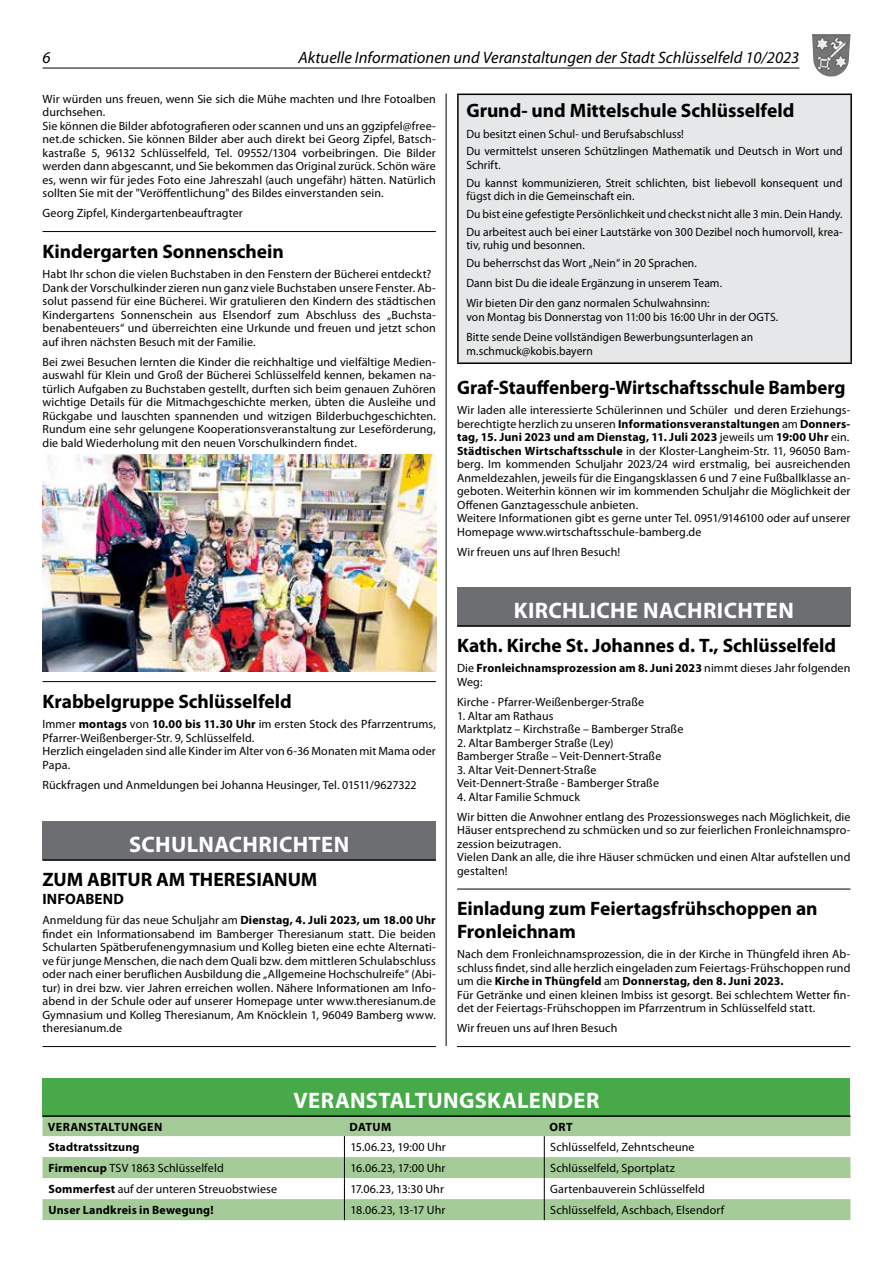
<style>
.page{position:relative;width:893px;height:1263px;background:#fff}
.page>*{position:absolute;margin:0;border:0;box-sizing:border-box;transform-origin:0 0}
.t1{font:700 22.5px "Myriad Pro";letter-spacing:.015em;color:#fff}
.t2{font:700 19.5px/22.5px "Myriad Pro";letter-spacing:-.005em;color:#000}
.t3{font:italic 16.5px "Myriad Pro";color:#000}
.t4{font:700 15px "Myriad Pro";letter-spacing:.01em;color:#000}
.t5{font:12px/13.5px "Myriad Pro";letter-spacing:.01em;color:#000}
.t6{font:12px/17.7px "Myriad Pro";letter-spacing:.01em;color:#000;scale:.96 1}
.t7{font:700 12px/13.5px "Myriad Pro";letter-spacing:.01em;color:#000}
.t8{font:700 12px "Myriad Pro";letter-spacing:.035em;color:#000}
.s1{font-weight:700}
.s2{font-weight:400}
</style>
<div class="page">
<hr style="left:446px;top:94px;width:1px;height:1126px;background:#000">
<div style="left:43px;top:822px;width:393px;height:38px;background:#6d6e71"></div>
<hr style="left:43px;top:859px;width:393px;height:2px;background:#000">
<hr style="left:43px;top:231px;width:393px;height:1px;background:#000">
<hr style="left:43px;top:681px;width:393px;height:1px;background:#000">
<img style="left:43px;top:455px;width:393px;height:217px">
<div style="left:458px;top:94px;width:393px;height:269px;background:#e6e7e8"></div>
<hr style="left:457px;top:94px;width:395px;height:1px;background:#000">
<hr style="left:457px;top:95px;width:2px;height:267px;background:#000">
<hr style="left:850px;top:95px;width:2px;height:267px;background:#000">
<hr style="left:457px;top:362px;width:395px;height:2px;background:#000">
<div style="left:401px;top:1046px;width:91px;height:217px;background:#fff"></div>
<svg style="left:43px;top:1117px;width:807px;height:103px;fill:#a5cc98"></svg>
<svg style="left:344px;top:1136px;width:1px;height:84px"></svg>
<svg style="left:544px;top:1136px;width:1px;height:84px"></svg>
<div style="left:43px;top:1078px;width:807px;height:38px;background:#47a948"></div>
<hr style="left:43px;top:1115px;width:807px;height:2px;background:#000">
<hr style="left:457px;top:889px;width:393px;height:1px;background:#000">
<hr style="left:457px;top:1046px;width:393px;height:1px;background:#000">
<div style="left:457px;top:588px;width:393px;height:38px;background:#6d6e71"></div>
<hr style="left:457px;top:625px;width:393px;height:2px;background:#000">
<hr style="left:43px;top:1046px;width:393px;height:1px;background:#000">
<hr style="left:892px;top:779px;width:1px;height:41px;background:#6d6e71">
<hr style="left:43px;top:68px;width:756px;height:1px;background:#000">
<svg style="left:812px;top:34px;width:1px;height:17px"></svg>
<h3 class="t3" style="left:43px;top:48px;width:10px">6</h3>
<h3 class="t3" style="left:299px;top:48px;width:502px">Aktuelle Informationen und Veranstaltungen der Stadt Schlüsselfeld 10/2023</h3>
<p class="t5" style="left:43px;top:92px;width:395px">Wir würden uns freuen, wenn Sie sich die Mühe machten und Ihre Fotoalben durchsehen.<br>Sie können die Bilder abfotografieren oder scannen und uns an ggzipfel@free&shy;net.de schicken. Sie können Bilder aber auch direkt bei Georg Zipfel, Batsch&shy;kastraße 5, 96132 Schlüsselfeld, Tel. 09552/1304 vorbeibringen. Die Bilder werden dann abgescannt, und Sie bekommen das Original zurück. Schön wäre es, wenn wir für jedes Foto eine Jahreszahl (auch ungefähr) hätten. Natürlich sollten Sie mit der "Veröffentlichung" des Bildes einverstanden sein.</p>
<p class="t5" style="left:43px;top:206px;width:202px">Georg Zipfel, Kindergartenbeauftragter</p>
<h2 class="t2" style="left:43px;top:239px;width:243px">Kindergarten Sonnenschein</h2>
<p class="t5" style="left:43px;top:267px;width:395px">Habt Ihr schon die vielen Buchstaben in den Fenstern der Bücherei entdeckt?<br>Dank der Vorschulkinder zieren nun ganz viele Buchstaben unsere Fenster. Ab&shy;solut passend für eine Bücherei. Wir gratulieren den Kindern des städtischen Kindergartens Sonnenschein aus Elsendorf zum Abschluss des „Buchsta&shy;benabenteuers“ und überreichten eine Urkunde und freuen und jetzt schon auf ihren nächsten Besuch mit der Familie.</p>
<p class="t5" style="left:43px;top:355px;width:395px;text-align:justify">Bei zwei Besuchen lernten die Kinder die reichhaltige und vielfältige Medien&shy;auswahl für Klein und Groß der Bücherei Schlüsselfeld kennen, bekamen na&shy;türlich Aufgaben zu Buchstaben gestellt, durften sich beim genauen Zuhören wichtige Details für die Mitmachgeschichte merken, übten die Ausleihe und Rückgabe und lauschten spannenden und witzigen Bilderbuchgeschichten.<br>Rundum eine sehr gelungene Kooperationsveranstaltung zur Leseförderung, die bald Wiederholung mit den neuen Vorschulkindern findet.</p>
<h2 class="t2" style="left:43px;top:689px;width:251px">Krabbelgruppe Schlüsselfeld</h2>
<p class="t5" style="left:43px;top:717px;width:395px">Immer <span class="s1">montags</span> von <span class="s1">10.00 bis 11.30 Uhr</span> im ersten Stock des Pfarrzentrums, Pfarrer-Weißenberger-Str. 9, Schlüsselfeld.<br>Herzlich eingeladen sind alle Kinder im Alter von 6-36 Monaten mit Mama oder Papa.</p>
<p class="t5" style="left:43px;top:778px;width:376px">Rückfragen und Anmeldungen bei Johanna Heusinger, Tel. 01511/9627322</p>
<h1 class="t1" style="left:129px;top:829px;width:222px">SCHULNACHRICHTEN</h1>
<h2 class="t2" style="left:43px;top:868px;width:276px">ZUM ABITUR AM THERESIANUM</h2>
<p class="t4" style="left:43px;top:889px;width:83px">INFOABEND</p>
<p class="t5" style="left:43px;top:913px;width:395px;text-align:justify">Anmeldung für das neue Schuljahr am <span class="s1">Dienstag, 4. Juli 2023, um 18.00 Uhr </span>findet ein Informationsabend im Bamberger Theresianum statt. Die beiden Schularten Spätberufenengymnasium und Kolleg bieten eine echte Alternati&shy;ve für junge Menschen, die nach dem Quali bzw. dem mittleren Schulabschluss oder nach einer beruflichen Ausbildung die „Allgemeine Hochschulreife“ (Abi&shy;tur) in drei bzw. vier Jahren erreichen wollen. Nähere Informationen am Info&shy;abend in der Schule oder auf unserer Homepage unter www.theresianum.de Gymnasium und Kolleg Theresianum, Am Knöcklein 1, 96049 Bamberg www. theresianum.de</p>
<h2 class="t2" style="left:466px;top:99px;width:330px">Grund- und Mittelschule Schlüsselfeld</h2>
<p class="t6" style="left:466px;top:125px;width:394px">Du besitzt einen Schul- und Berufsabschluss!<br>Du vermittelst unseren Schützlingen Mathematik und Deutsch in Wort und</p>
<p class="t6" style="left:466px;top:156px;width:393px">Schrift.<br>Du kannst kommunizieren, Streit schlichten, bist liebevoll konsequent und</p>
<p class="t6" style="left:466px;top:187px;width:393px">fügst dich in die Gemeinschaft ein.<br>Du bist eine gefestigte Persönlichkeit und checkst nicht alle 3 min. Dein Handy.<br>Du arbeitest auch bei einer Lautstärke von 300 Dezibel noch humorvoll, krea-</p>
<p class="t6" style="left:466px;top:236px;width:242px">tiv, ruhig und besonnen.<br>Du beherrschst das Wort „Nein“ in 20 Sprachen.</p>
<p class="t6" style="left:466px;top:273px;width:268px;line-height:20.2px">Dann bist Du die ideale Ergänzung in unserem Team.<br>Wir bieten Dir den ganz normalen Schulwahnsinn:</p>
<p class="t6" style="left:466px;top:307px;width:326px;line-height:20.2px">von Montag bis Donnerstag von 11:00 bis 16:00 Uhr in der OGTS.<br>Bitte sende Deine vollständigen Bewerbungsunterlagen an</p>
<p class="t6" style="left:466px;top:342px;width:133px">m.schmuck@kobis.bayern</p>
<h2 class="t2" style="left:457px;top:375px;width:390px">Graf-Stauffenberg-Wirtschaftsschule Bamberg</h2>
<p class="t5" style="left:457px;top:403px;width:395px">Wir laden alle interessierte Schülerinnen und Schüler und deren Erziehungs&shy;berechtigte herzlich zu unseren <span class="s1">Informationsveranstaltungen</span> am <span class="s1">Donners&shy;tag, 15. Juni 2023 und am Dienstag, 11. Juli 2023</span> jeweils um <span class="s1">19:00 Uhr</span> ein.<br><span class="s1">Städtischen Wirtschaftsschule</span> in der Kloster-Langheim-Str. 11, 96050 Bam&shy;berg. Im kommenden Schuljahr 2023/24 wird erstmalig, bei ausreichenden Anmeldezahlen, jeweils für die Eingangsklassen 6 und 7 eine Fußballklasse an&shy;geboten. Weiterhin können wir im kommenden Schuljahr die Möglichkeit der Offenen Ganztagesschule anbieten.<br>Weitere Informationen gibt es gerne unter Tel. 0951/9146100 oder auf unserer Homepage www.wirtschaftsschule-bamberg.de</p>
<p class="t5" style="left:457px;top:545px;width:165px">Wir freuen uns auf Ihren Besuch!</p>
<h1 class="t1" style="left:514px;top:595px;width:282px">KIRCHLICHE NACHRICHTEN</h1>
<h2 class="t2" style="left:457px;top:634px;width:381px">Kath. Kirche St. Johannes d. T., Schlüsselfeld</h2>
<p class="t7" style="left:457px;top:661px;width:395px"><span class="s2">Die</span> Fronleichnamsprozession am 8. Juni 2023 <span class="s2">nimmt dieses Jahr folgenden<br>Weg:</span></p>
<p class="t5" style="left:457px;top:695px;width:188px">Kirche - Pfarrer-Weißenberger-Straße</p>
<p class="t5" style="left:457px;top:708px;width:228px">1. Altar am Rathaus<br>Marktplatz – Kirchstraße – Bamberger Straße</p>
<p class="t5" style="left:457px;top:735px;width:206px">2. Altar Bamberger Straße (Ley)<br>Bamberger Straße – Veit-Dennert-Straße</p>
<p class="t5" style="left:457px;top:762px;width:203px">3. Altar Veit-Dennert-Straße<br>Veit-Dennert-Straße - Bamberger Straße</p>
<p class="t5" style="left:457px;top:786px;width:395px;line-height:20.2px">4. Altar Familie Schmuck<br>Wir bitten die Anwohner entlang des Prozessionsweges nach Möglichkeit, die</p>
<p class="t5" style="left:457px;top:823px;width:395px">Häuser entsprechend zu schmücken und so zur feierlichen Fronleichnamspro&shy;zession beizutragen.<br>Vielen Dank an alle, die ihre Häuser schmücken und einen Altar aufstellen und gestalten!</p>
<h2 class="t2" style="left:457px;top:897px;width:362px">Einladung zum Feiertagsfrühschoppen an<br>Fronleichnam</h2>
<p class="t5" style="left:457px;top:947px;width:395px">Nach dem Fronleichnamsprozession, die in der Kirche in Thüngfeld ihren Ab&shy;schluss findet, sind alle herzlich eingeladen zum Feiertags-Frühschoppen rund um die <span class="s1">Kirche in Thüngfeld</span> am <span class="s1">Donnerstag, den 8. Juni 2023.<br></span>Für Getränke und einen kleinen Imbiss ist gesorgt. Bei schlechtem Wetter fin&shy;det der Feiertags-Frühschoppen im Pfarrzentrum in Schlüsselfeld statt.</p>
<p class="t5" style="left:457px;top:1021px;width:162px">Wir freuen uns auf Ihren Besuch</p>
<h1 class="t1" style="left:294px;top:1085px;width:307px">VERANSTALTUNGSKALENDER</h1>
<p class="t8" style="left:48px;top:1119px;width:116px">VERANSTALTUNGEN</p>
<p class="t7" style="left:350px;top:1120px;width:43px">DATUM</p>
<p class="t7" style="left:549px;top:1120px;width:25px">ORT</p>
<p class="t7" style="left:49px;top:1140px;width:93px">Stadtratssitzung</p>
<p class="t5" style="left:350px;top:1140px;width:97px">15.06.23, 19:00 Uhr</p>
<p class="t5" style="left:550px;top:1140px;width:146px">Schlüsselfeld, Zehntscheune</p>
<p class="t5" style="left:49px;top:1161px;width:177px"><span class="s1">Firmencup</span> TSV 1863 Schlüsselfeld</p>
<p class="t5" style="left:350px;top:1161px;width:96px">16.06.23, 17:00 Uhr</p>
<p class="t5" style="left:550px;top:1161px;width:126px">Schlüsselfeld, Sportplatz</p>
<p class="t5" style="left:49px;top:1182px;width:230px"><span class="s1">Sommerfest</span> auf der unteren Streuobstwiese</p>
<p class="t5" style="left:350px;top:1182px;width:95px">17.06.23, 13:30 Uhr</p>
<p class="t5" style="left:550px;top:1182px;width:156px">Gartenbauverein Schlüsselfeld</p>
<p class="t7" style="left:49px;top:1203px;width:167px">Unser Landkreis in Bewegung!</p>
<p class="t5" style="left:350px;top:1203px;width:96px">18.06.23, 13-17 Uhr</p>
<p class="t5" style="left:550px;top:1203px;width:175px">Schlüsselfeld, Aschbach, Elsendorf</p>
</div>
